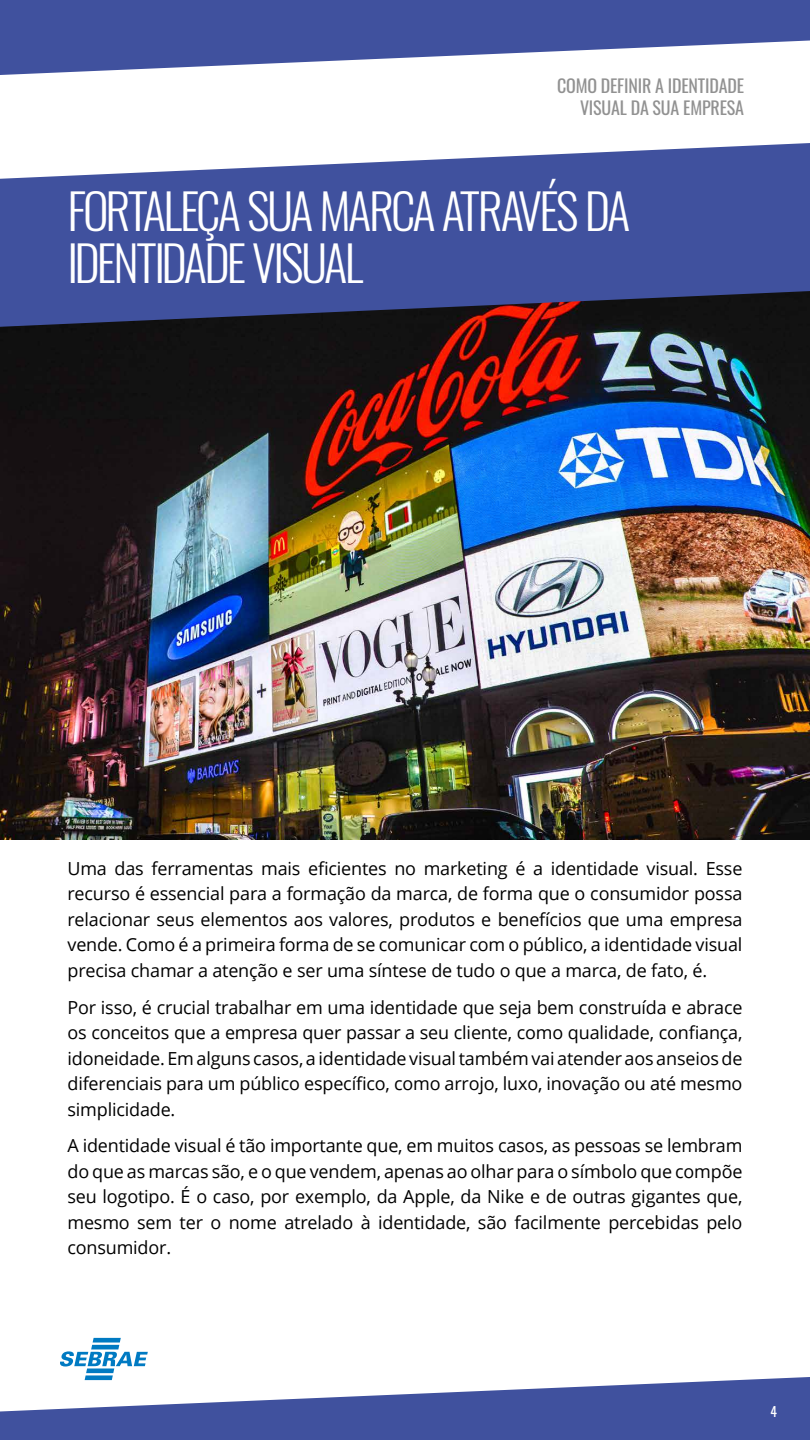
<style>
.page{position:relative;width:810px;height:1440px;background:#fff}
.page>*{position:absolute;margin:0;border:0;box-sizing:border-box;transform-origin:0 0}
.t1{font:300 48.75px/52.5px "Oswald";letter-spacing:-.06em;color:#fff}
.t2{font:18px/25.5px "Open Sans";letter-spacing:-.01em;color:#000;text-align:justify}
.t3{font:18px/22.5px "Oswald";letter-spacing:-.01em;color:#919191;text-align:right}
.t4{font:13.5px "Oswald";color:#fff}
</style>
<div class="page">
<img style="left:0;top:327px;width:810px;height:513px">
<svg style="left:0;top:0;width:810px;height:75px;fill:#40519e"></svg>
<svg style="left:0;top:1377px;width:810px;height:63px;fill:#40519e"></svg>
<svg style="left:60px;top:1338px;width:88px;height:42px"></svg>
<svg style="left:0;top:143px;width:810px;height:184px;background:#4f5b99"></svg>
<p class="t3" style="left:557px;top:72px;width:188px">COMO DEFINIR A IDENTIDADE<br>VISUAL DA SUA EMPRESA</p>
<h1 class="t1" style="left:68px;top:179px;width:564px">FORTALEÇA SUA MARCA ATRAVÉS DA<br>IDENTIDADE VISUAL</h1>
<p class="t2" style="left:68px;top:855px;width:677px">Uma das ferramentas mais eficientes no marketing é a identidade visual. Esse recurso é essencial para a formação da marca, de forma que o consumidor possa relacionar seus elementos aos valores, produtos e benefícios que uma empresa vende. Como é a primeira forma de se comunicar com o público, a identidade visual precisa chamar a atenção e ser uma síntese de tudo o que a marca, de fato, é.</p>
<p class="t2" style="left:68px;top:994px;width:677px">Por isso, é crucial trabalhar em uma identidade que seja bem construída e abrace os conceitos que a empresa quer passar a seu cliente, como qualidade, confiança, idoneidade. Em alguns casos, a identidade visual também vai atender aos anseios de diferenciais para um público específico, como arrojo, luxo, inovação ou até mesmo simplicidade.</p>
<p class="t2" style="left:68px;top:1133px;width:677px">A identidade visual é tão importante que, em muitos casos, as pessoas se lembram do que as marcas são, e o que vendem, apenas ao olhar para o símbolo que compõe seu logotipo. É o caso, por exemplo, da Apple, da Nike e de outras gigantes que, mesmo sem ter o nome atrelado à identidade, são facilmente percebidas pelo consumidor.</p>
<p class="t4" style="left:770px;top:1399px;width:8px">4</p>
</div>
